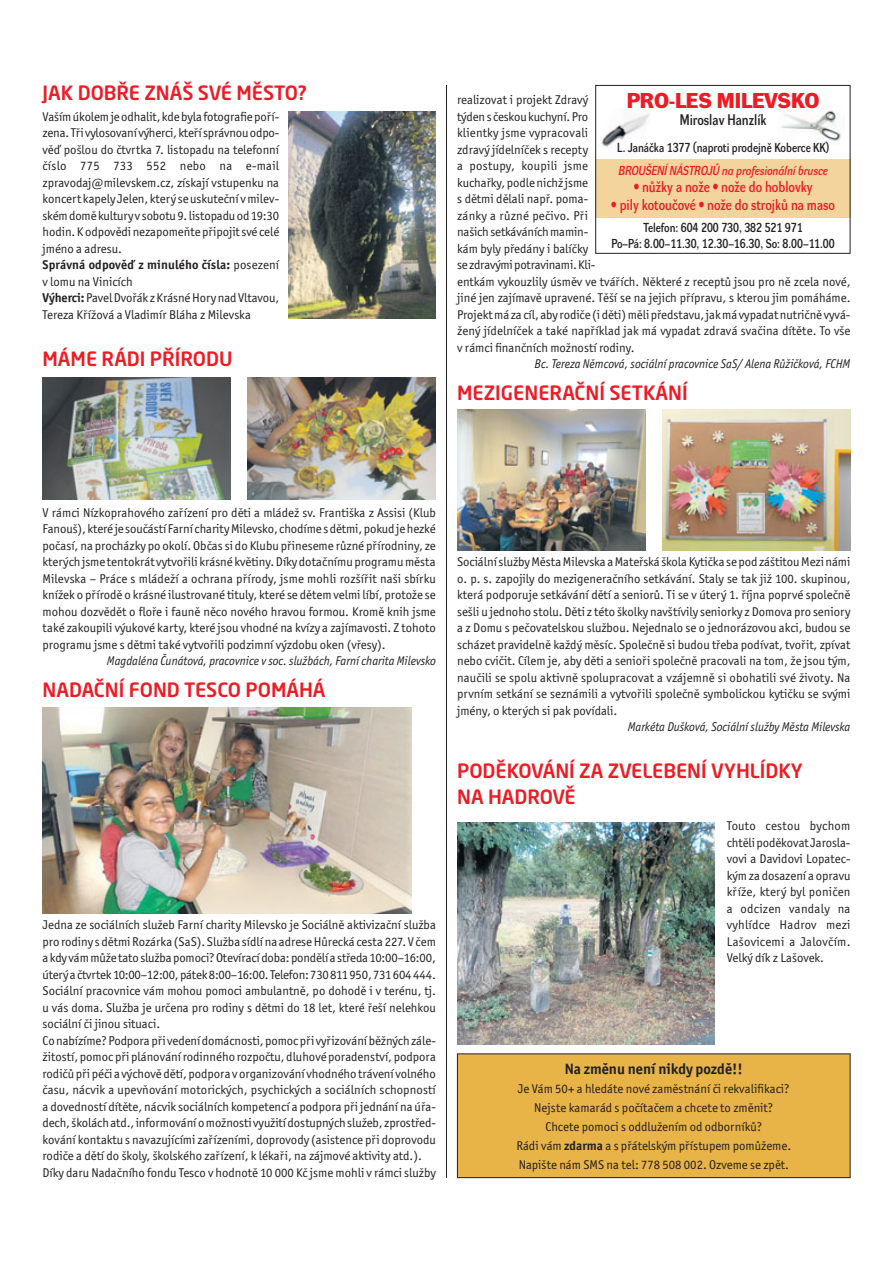
<style>
.page{position:relative;width:893px;height:1263px;background:#fff}
.page>*{position:absolute;margin:0;border:0;box-sizing:border-box;transform-origin:0 0}
.t1{font:700 21px "Dyna Grotesk DE";color:#ed1c24}
.t2{font:500 19.5px/25.5px "Neo Sans Pro";color:#ed1c24}
.t3{font:15px "Dyna Grotesk DE";color:#ed1c24;scale:.8 1}
.t4{font:700 15px "Officina Sans Itc TOT";color:#231f20}
.t5{font:15px "Dyna Grotesk DE";color:#231f20;scale:.8 1}
.t6{font:12.75px/16.5px "Officina Sans Itc TOT";color:#231f20}
.t7{font:italic 12.75px "Officina Sans Itc TOT";color:#231f20;scale:.95 1}
.t8{font:12.75px/15.3px "Dyna Grotesk DE";color:#231f20;text-align:center;scale:.8 1}
.t9{font:italic 12.75px "Dyna Grotesk DE";color:#ed1c24;scale:.8 1}
.s1{font-weight:700}
</style>
<div class="page">
<hr style="left:446px;top:85px;width:1px;height:1093px;background:#231f20">
<img style="left:288px;top:111px;width:148px;height:207px">
<img style="left:43px;top:377px;width:188px;height:122px">
<img style="left:248px;top:377px;width:188px;height:122px">
<img style="left:457px;top:409px;width:188px;height:141px">
<img style="left:662px;top:409px;width:188px;height:141px">
<img style="left:43px;top:708px;width:369px;height:205px">
<div style="left:595px;top:159px;width:255px;height:59px;background:#f4d49d"></div>
<div style="left:595px;top:85px;width:255px;height:169px;border:1px solid #231f20"></div>
<img style="left:781px;top:110px;width:60px;height:31px">
<img style="left:601px;top:113px;width:49px;height:34px">
<img style="left:457px;top:822px;width:258px;height:222px">
<div style="left:457px;top:1054px;width:393px;height:123px;background:#e8b347"></div>
<div style="left:457px;top:1053px;width:393px;height:125px;border:1px solid #231f20"></div>
<h2 class="t2" style="left:43px;top:80px;width:266px">JAK DOBŘE ZNÁŠ SVÉ MĚSTO?</h2>
<p class="t6" style="left:43px;top:109px;width:238px">Vaším úkolem je odhalit, kde byla fotografie poří&shy;zena. Tři vylosovaní výherci, kteří správnou odpo&shy;věď pošlou do čtvrtka 7. listopadu na telefonní číslo 775 733 552 nebo na e-mail zpravodaj@milevskem.cz, získají vstupenku na koncert kapely Jelen, který se uskuteční v milev&shy;ském domě kultury v sobotu 9. listopadu od 19:30 hodin. K odpovědi nezapomeňte připojit své celé jméno a adresu.<br><span class="s1">Správná odpověď z minulého čísla:</span> posezení v lomu na Vinicích<br><span class="s1">Výherci:</span>Pavel Dvořák z Krásné Hory nad Vltavou, Tereza Křížová a Vladimír Bláha z Milevska</p>
<h2 class="t2" style="left:43px;top:347px;width:192px">MÁME RÁDI PŘÍRODU</h2>
<h1 class="t1" style="left:627px;top:89px;width:194px">PRO-LES MILEVSKO</h1>
<p class="t5" style="left:680px;top:111px;width:110px">Miroslav Hanzlík</p>
<p class="t8" style="left:617px;top:140px;width:267px">L. Janáčka 1377 (naproti prodejně Koberce KK)</p>
<p class="t9" style="left:618px;top:163px;width:263px">BROUŠENÍ NÁSTROJŮ na profesionální brusce</p>
<p class="t3" style="left:634px;top:178px;width:225px">• nůžky a nože • nože do hoblovky</p>
<p class="t3" style="left:611px;top:196px;width:281px">• pily kotoučové • nože do strojků na maso</p>
<p class="t8" style="left:612px;top:220px;width:280px">Telefon: 604 200 730, 382 521 971<br>Po–Pá: 8.00–11.30, 12.30–16.30, So: 8.00–11.00</p>
<p class="t6" style="left:457px;top:93px;width:395px">realizovat i projekt Zdravý<br>týden s českou kuchyní. Pro<br>klientky jsme vypracovali<br>zdravý jídelníček s recepty<br>a postupy, koupili jsme<br>kuchařky, podle nichž jsme<br>s dětmi dělali např. poma-<br>zánky a různé pečivo. Při<br>našich setkáváních mamin-<br>kám byly předány i balíčky<br>se zdravými potravinami. Kli-<br>entkám vykouzlily úsměv ve tvářích. Některé z receptů jsou pro ně zcela nové, jiné jen zajímavě upravené. Těší se na jejich přípravu, s kterou jim pomáháme.<br>Projekt má za cíl, aby rodiče (i děti) měli představu, jak má vypadat nutričně vyvá&shy;žený jídelníček a také například jak má vypadat zdravá svačina dítěte. To vše v rámci finančních možností rodiny.</p>
<p class="t7" style="left:535px;top:359px;width:334px">Bc. Tereza Němcová, sociální pracovnice SaS/ Alena Růžičková, FCHM</p>
<h2 class="t2" style="left:457px;top:381px;width:232px">MEZIGENERAČNÍ SETKÁNÍ</h2>
<p class="t6" style="left:43px;top:505px;width:395px;text-align:justify">V rámci Nízkoprahového zařízení pro děti a mládež sv. Františka z Assisi (Klub Fanouš), které je součástí Farní charity Milevsko, chodíme s dětmi, pokud je hezké počasí, na procházky po okolí. Občas si do Klubu přineseme různé přírodniny, ze kterých jsme tentokrát vytvořili krásné květiny. Díky dotačnímu programu města Milevska – Práce s mládeží a ochrana přírody, jsme mohli rozšířit naši sbírku knížek o přírodě o krásné ilustrované tituly, které se dětem velmi líbí, protože se mohou dozvědět o floře i fauně něco nového hravou formou. Kromě knih jsme také zakoupili výukové karty, které jsou vhodné na kvízy a zajímavosti. Z tohoto programu jsme s dětmi také vytvořili podzimní výzdobu oken (vřesy).</p>
<p class="t7" style="left:107px;top:656px;width:348px">Magdaléna Čunátová, pracovnice v soc. službách, Farní charita Milevsko</p>
<h2 class="t2" style="left:43px;top:678px;width:285px">NADAČNÍ FOND TESCO POMÁHÁ</h2>
<p class="t6" style="left:43px;top:918px;width:395px">Jedna ze sociálních služeb Farní charity Milevsko je Sociálně aktivizační služba pro rodiny s dětmi Rozárka (SaS). Služba sídlí na adrese Hůrecká cesta 227. V čem a kdy vám může tato služba pomoci? Otevírací doba: pondělí a středa 10:00–16:00, úterý a čtvrtek 10:00–12:00, pátek 8:00–16:00. Telefon: 730 811 950, 731 604 444.<br>Sociální pracovnice vám mohou pomoci ambulantně, po dohodě i v terénu, tj. u vás doma. Služba je určena pro rodiny s dětmi do 18 let, které řeší nelehkou sociální či jinou situaci.<br>Co nabízíme? Podpora při vedení domácnosti, pomoc při vyřizování běžných zále&shy;žitostí, pomoc při plánování rodinného rozpočtu, dluhové poradenství, podpora rodičů při péči a výchově dětí, podpora v organizování vhodného trávení volného času, nácvik a upevňování motorických, psychických a sociálních schopností a dovedností dítěte, nácvik sociálních kompetencí a podpora při jednání na úřa&shy;dech, školách atd., informování o možnosti využití dostupných služeb, zprostřed&shy;kování kontaktu s navazujícími zařízeními, doprovody (asistence při doprovodu rodiče a dětí do školy, školského zařízení, k lékaři, na zájmové aktivity atd.).<br>Díky daru Nadačního fondu Tesco v hodnotě 10 000 Kč jsme mohli v rámci služby</p>
<p class="t6" style="left:457px;top:555px;width:395px;text-align:justify">Sociální služby Města Milevska a Mateřská škola Kytička se pod záštitou Mezi námi o. p. s. zapojily do mezigeneračního setkávání. Staly se tak již 100. skupinou, která podporuje setkávání dětí a seniorů. Ti se v úterý 1. října poprvé společně sešli u jednoho stolu. Děti z této školky navštívily seniorky z Domova pro seniory a z Domu s pečovatelskou službou. Nejednalo se o jednorázovou akci, budou se scházet pravidelně každý měsíc. Společně si budou třeba podívat, tvořit, zpívat nebo cvičit. Cílem je, aby děti a senioři společně pracovali na tom, že jsou tým, naučili se spolu aktivně spolupracovat a vzájemně si obohatili své životy. Na prvním setkání se seznámili a vytvořili společně symbolickou kytičku se svými jmény, o kterých si pak povídali.</p>
<p class="t7" style="left:628px;top:722px;width:236px">Markéta Dušková, Sociální služby Města Milevska</p>
<h2 class="t2" style="left:457px;top:759px;width:347px">PODĚKOVÁNÍ ZA ZVELEBENÍ VYHLÍDKY<br>NA HADROVĚ</h2>
<p class="t6" style="left:727px;top:819px;width:125px;text-align:justify">Touto cestou bychom chtěli poděkovat Jarosla&shy;vovi a Davidovi Lopatec&shy;kým za dosazení a opravu kříže, který byl poničen a odcizen vandaly na vyhlídce Hadrov mezi Lašovicemi a Jalovčím.<br>Velký dík z Lašovek.</p>
<p class="t4" style="left:565px;top:1063px;width:180px">Na změnu není nikdy pozdě!!</p>
<p class="t6" style="left:516px;top:1080px;width:276px;line-height:18.9px;text-align:center">Je Vám 50+ a hledáte nové zaměstnání či rekvalifikaci?<br>Nejste kamarád s počítačem a chcete to změnit?<br>Chcete pomoci s oddlužením od odborníků?<br>Rádi vám <span class="s1">zdarma</span> a s přátelským přístupem pomůžeme.<br>Napište nám SMS na tel: 778 508 002. Ozveme se zpět.</p>
</div>
